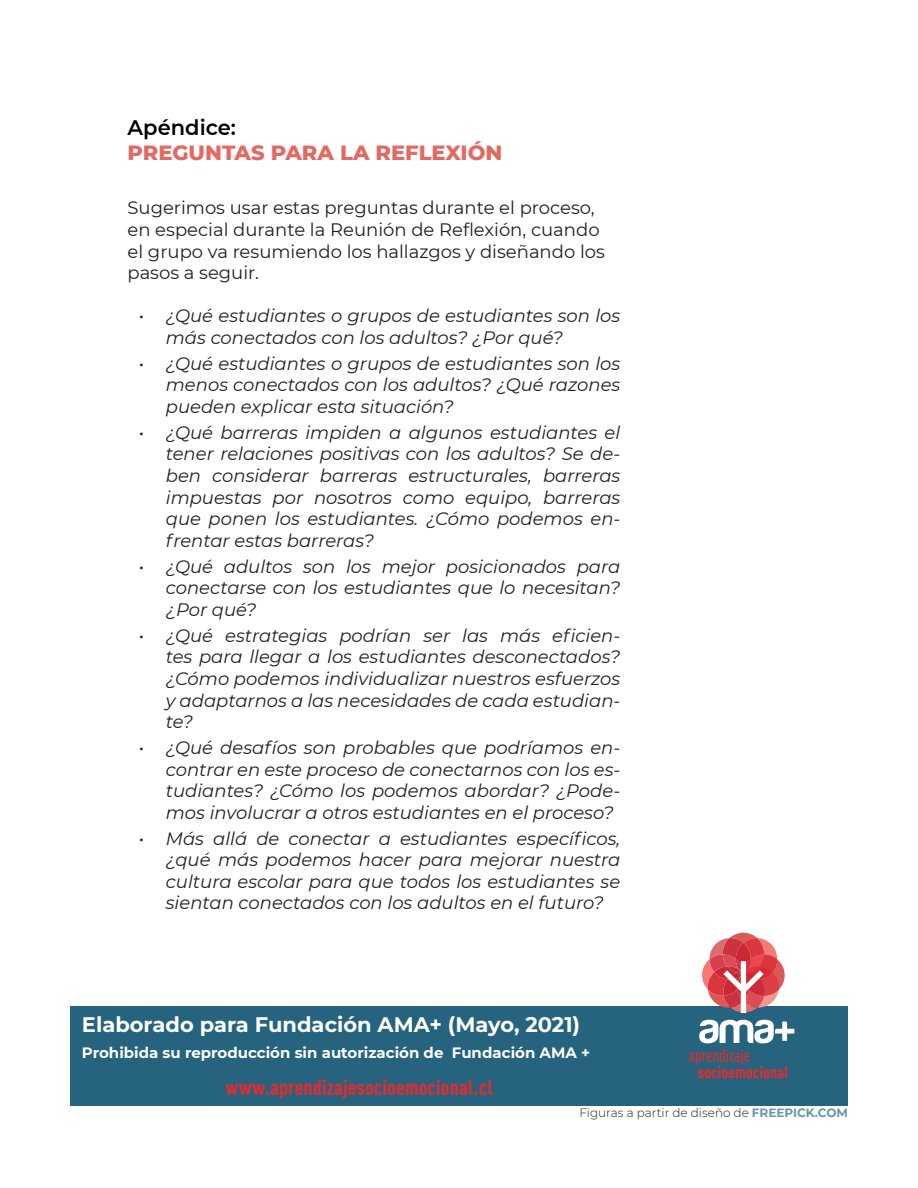
<style>
.page{position:relative;width:918px;height:1188px;background:#fff}
.page>*{position:absolute;margin:0;border:0;box-sizing:border-box;transform-origin:0 0}
.t1{font:700 21px "Montserrat";color:#fff}
.t2{font:21px "DIN Cond Black Alternate";color:#d13137}
.t3{font:800 21px "Montserrat";color:#e36962}
.t4{font:600 21px "Montserrat";color:#000}
.t5{font:italic 18px/21.6px "Montserrat";color:#231f20;text-align:justify}
.t6{font:18px/21.6px "Montserrat";color:#231f20}
.t7{font:700 15px "Montserrat";color:#fff}
.t8{font:300 12px "Montserrat";color:#231f20}
.s1{font-weight:700;color:#6498a9}
</style>
<div class="page">
<div style="left:70px;top:1006px;width:778px;height:100px;background:#25637f"></div>
<div style="left:743px;top:955px;width:42px;height:41px;background:#dc5855;border-radius:50%"></div>
<svg style="left:699px;top:1020px;width:95px;height:23px"></svg>
<svg style="left:702px;top:933px;width:77px;height:80px"></svg>
<svg style="left:689px;top:1049px;width:99px;height:29px"></svg>
<p class="t4" style="left:128px;top:113px;width:110px">Apéndice:</p>
<p class="t3" style="left:128px;top:137px;width:376px">PREGUNTAS PARA LA REFLEXIÓN</p>
<p class="t6" style="left:128px;top:197px;width:479px">Sugerimos usar estas preguntas durante el proceso, en especial durante la Reunión de Reflexión, cuando el grupo va resumiendo los hallazgos y diseñando los pasos a seguir.</p>
<p class="t5" style="left:166px;top:305px;width:456px;text-indent:-27px">• ¿Qué estudiantes o grupos de estudiantes son los más conectados con los adultos? ¿Por qué?</p>
<p class="t5" style="left:166px;top:352px;width:456px;text-indent:-27px">• ¿Qué estudiantes o grupos de estudiantes son los menos conectados con los adultos? ¿Qué razones pueden explicar esta situación?</p>
<p class="t5" style="left:166px;top:421px;width:456px;text-indent:-27px">• ¿Qué barreras impiden a algunos estudiantes el tener relaciones positivas con los adultos? Se de&shy;ben considerar barreras estructurales, barreras impuestas por nosotros como equipo, barreras que ponen los estudiantes. ¿Cómo podemos en&shy;frentar estas barreras?</p>
<p class="t5" style="left:166px;top:555px;width:456px;text-indent:-27px">• ¿Qué adultos son los mejor posicionados para conectarse con los estudiantes que lo necesitan? ¿Por qué?</p>
<p class="t5" style="left:166px;top:624px;width:456px;text-indent:-27px">• ¿Qué estrategias podrían ser las más eficien&shy;tes para llegar a los estudiantes desconectados? ¿Cómo podemos individualizar nuestros esfuerzos y adaptarnos a las necesidades de cada estudian&shy;te?</p>
<p class="t5" style="left:166px;top:736px;width:456px;text-indent:-27px">• ¿Qué desafíos son probables que podríamos en&shy;contrar en este proceso de conectarnos con los es&shy;tudiantes? ¿Cómo los podemos abordar? ¿Pode&shy;mos involucrar a otros estudiantes en el proceso?</p>
<p class="t5" style="left:166px;top:827px;width:456px;text-indent:-27px">• Más allá de conectar a estudiantes específicos, ¿qué más podemos hacer para mejorar nuestra cultura escolar para que todos los estudiantes se sientan conectados con los adultos en el futuro?</p>
<p class="t1" style="left:82px;top:1010px;width:500px">Elaborado para Fundación AMA+ (Mayo, 2021)</p>
<p class="t7" style="left:82px;top:1042px;width:510px">Prohibida su reproducción sin autorización de Fundación AMA +</p>
<p class="t2" style="left:226px;top:1075px;width:269px">www.aprendizajesocioemocional.cl</p>
<p class="t8" style="left:580px;top:1105px;width:270px">Figuras a partir de diseño de <span class="s1">FREEPICK.COM</span></p>
</div>
